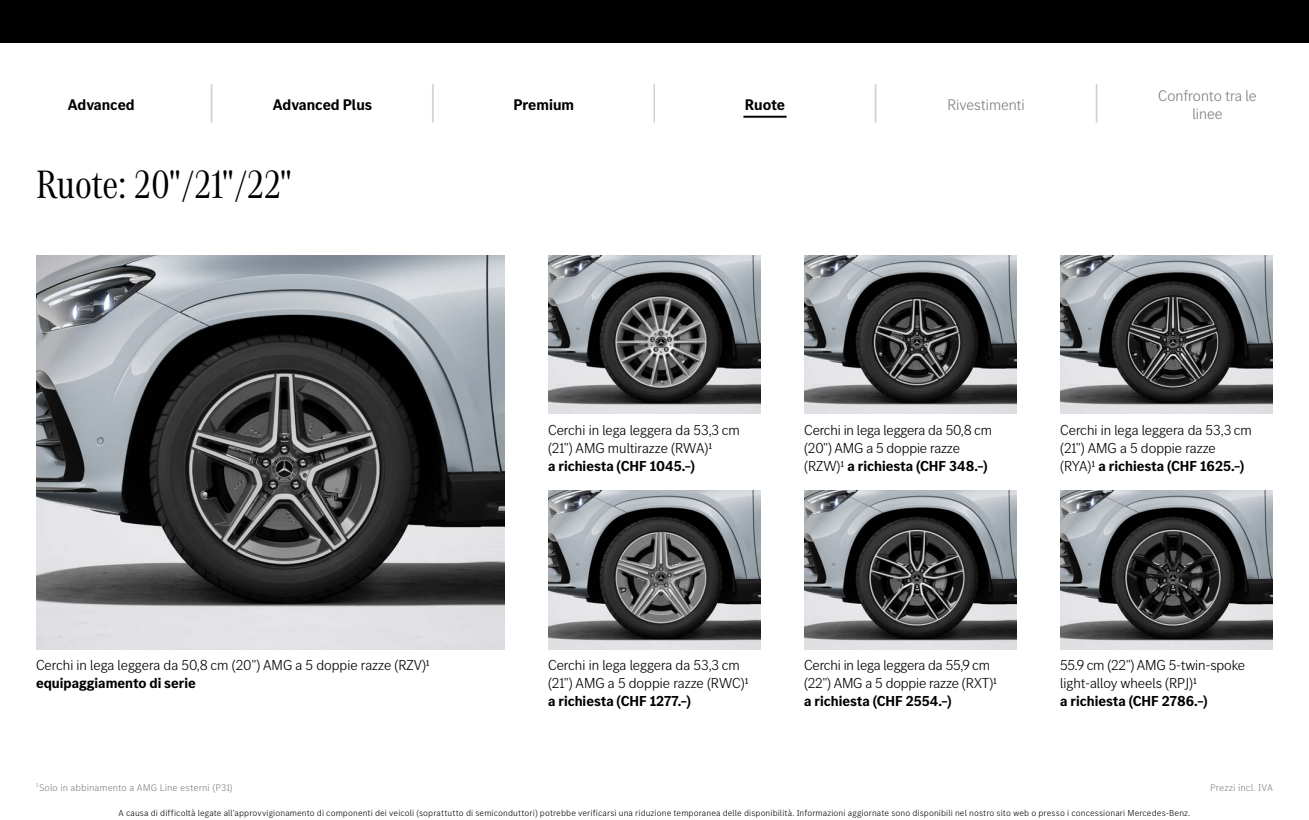
<style>
.page{position:relative;width:1309px;height:820px;background:#fff}
.page>*{position:absolute;margin:0;border:0;box-sizing:border-box;transform-origin:0 0}
.t1{font:300 45.6px "MB Corpo S Title";color:#c8c8c5;scale:.53 1}
.t2{font:41px "MB Corpo A Title Cond";color:#000}
.t3{font:700 16px "MB Corpo S Title";color:#000}
.t4{font:300 16px/18px "MB Corpo S Title";color:#808080;text-align:center}
.t5{font:300 15px/18px "MB Corpo S Title";letter-spacing:-.005em;color:#000}
.t6{font:700 15px "MB Corpo S Title";color:#000}
.t7{font:300 10px "MB Corpo S Text";letter-spacing:.005em;color:#808080}
.t8{font:300 9px "MB Corpo S Text";letter-spacing:.01em;color:#000}
.s1{font-weight:700}
</style>
<div class="page">
<img style="left:36px;top:255px;width:469px;height:394px">
<img style="left:1060px;top:255px;width:213px;height:159px">
<img style="left:804px;top:490px;width:213px;height:159px">
<img style="left:1060px;top:490px;width:213px;height:159px">
<img style="left:548px;top:490px;width:213px;height:159px">
<img style="left:548px;top:255px;width:213px;height:159px">
<img style="left:804px;top:255px;width:213px;height:159px">
<div style="left:0;top:0;width:1309px;height:43px;background:#000"></div>
<hr style="left:743px;top:116px;width:44px;height:2px;background:#000">
<p class="t3" style="left:68px;top:94px;width:68px">Advanced</p>
<h1 class="t1" style="left:209px;top:74px;width:11px">|</h1>
<p class="t3" style="left:273px;top:94px;width:101px">Advanced Plus</p>
<h1 class="t1" style="left:431px;top:74px;width:11px">|</h1>
<p class="t3" style="left:513px;top:94px;width:62px">Premium</p>
<h1 class="t1" style="left:652px;top:74px;width:11px">|</h1>
<p class="t3" style="left:745px;top:94px;width:42px">Ruote</p>
<h1 class="t1" style="left:873px;top:74px;width:11px">|</h1>
<p class="t4" style="left:948px;top:95px;width:79px">Rivestimenti</p>
<h1 class="t1" style="left:1094px;top:74px;width:11px">|</h1>
<p class="t4" style="left:1158px;top:86px;width:100px">Confronto tra le linee</p>
<h2 class="t2" style="left:36px;top:157px;width:258px">Ruote: 20"/21"/22"</h2>
<p class="t5" style="left:36px;top:655px;width:395px">Cerchi in lega leggera da 50,8 cm (20") AMG a 5 doppie razze (RZV)1</p>
<p class="t6" style="left:36px;top:673px;width:161px">equipaggiamento di serie</p>
<p class="t7" style="left:36px;top:781px;width:198px"><sup>1</sup> Solo in abbinamento a AMG Line esterni (P31)</p>
<p class="t5" style="left:548px;top:420px;width:193px">Cerchi in lega leggera da 53,3 cm (21") AMG multirazze (RWA)1</p>
<p class="t6" style="left:548px;top:456px;width:148px">a richiesta (CHF 1045.–)</p>
<p class="t5" style="left:804px;top:420px;width:189px">Cerchi in lega leggera da 50,8 cm (20") AMG a 5 doppie razze (RZW)1 <span class="s1">a richiesta (CHF 348.–)</span></p>
<p class="t5" style="left:1060px;top:420px;width:193px">Cerchi in lega leggera da 53,3 cm (21") AMG a 5 doppie razze (RYA)1 <span class="s1">a richiesta (CHF 1625.–)</span></p>
<p class="t5" style="left:548px;top:655px;width:202px">Cerchi in lega leggera da 53,3 cm (21") AMG a 5 doppie razze (RWC)1</p>
<p class="t6" style="left:548px;top:691px;width:144px">a richiesta (CHF 1277.–)</p>
<p class="t5" style="left:804px;top:655px;width:194px">Cerchi in lega leggera da 55,9 cm (22") AMG a 5 doppie razze (RXT)1</p>
<p class="t6" style="left:804px;top:691px;width:149px">a richiesta (CHF 2554.–)</p>
<p class="t5" style="left:1060px;top:655px;width:186px">55.9 cm (22") AMG 5-twin-spoke light-alloy wheels (RPJ)1</p>
<p class="t6" style="left:1060px;top:691px;width:149px">a richiesta (CHF 2786.–)</p>
<p class="t7" style="left:1210px;top:781px;width:64px">Prezzi incl. IVA</p>
<p class="t8" style="left:119px;top:807px;width:1073px">A causa di difficoltà legate all’approvvigionamento di componenti dei veicoli (soprattutto di semiconduttori) potrebbe verificarsi una riduzione temporanea delle disponibilità. Informazioni aggiornate sono disponibili nel nostro sito web o presso i concessionari Mercedes-Benz.</p>
</div>
